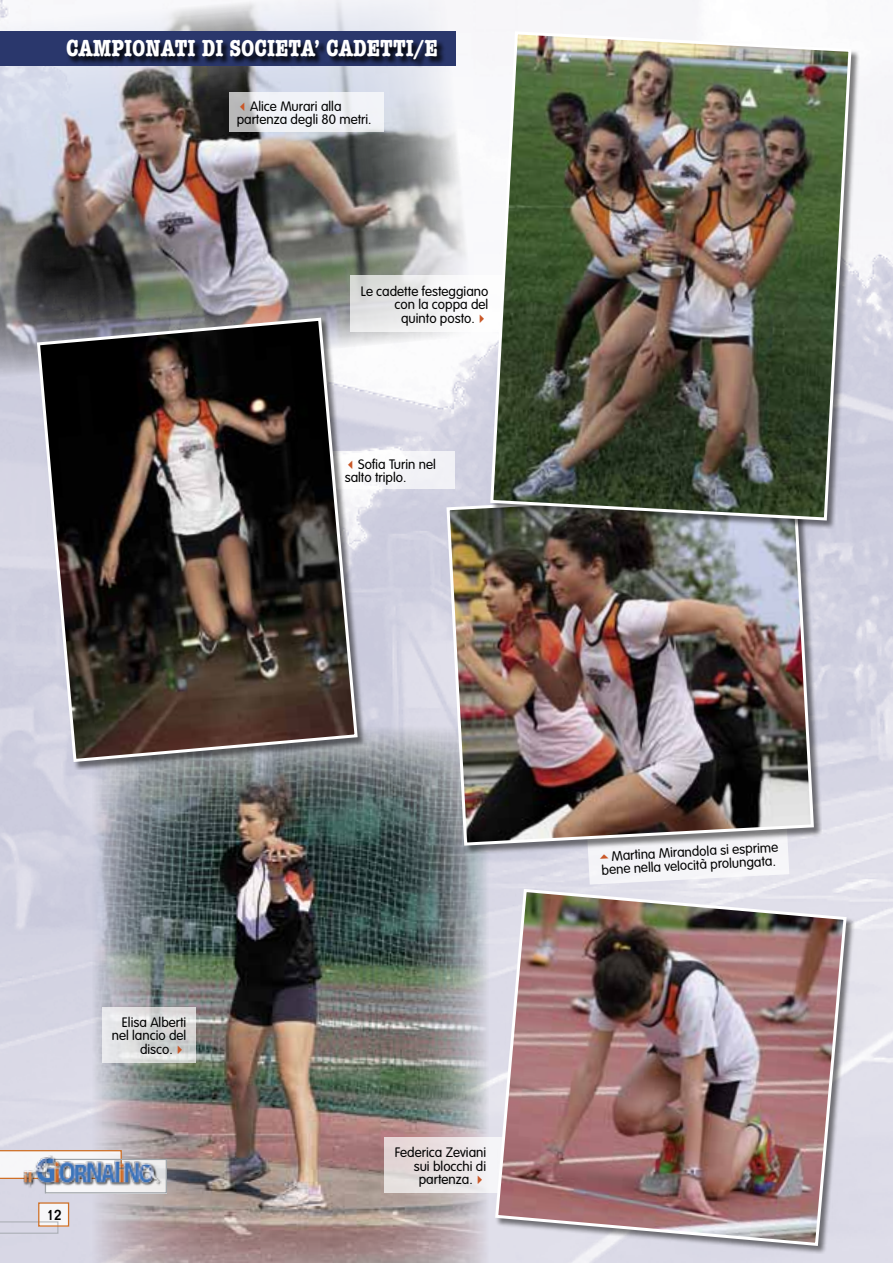
<style>
.page{position:relative;width:893px;height:1263px;background:#fff}
.page>*{position:absolute;margin:0;border:0;box-sizing:border-box;transform-origin:0 0}
.t1{font:700 condensed 24px "American Typewriter";color:#fff}
.t2{font:500 15px "Folio";color:#000;scale:.9 1}
.t3{font:300 13.5px/13.5px "VAG Rounded";color:#000;text-align:right}
.s1{color:#c95727}
</style>
<div class="page">
<div style="left:327px;top:451px;width:128px;height:38px;background:#f3f2f7"></div>
<img style="left:92px;top:726px;width:396px;height:537px">
<svg style="left:384px;top:1138px;width:109px;height:55px;background:#e8e1e2"></svg>
<img style="left:0;top:0;width:476px;height:383px">
<svg style="left:350px;top:276px;width:126px;height:56px"></svg>
<div style="left:0;top:31px;width:455px;height:34px;background:#2a376c"></div>
<svg style="left:66px;top:41px;width:379px;height:27px"></svg>
<svg style="left:229px;top:92px;width:154px;height:40px;fill:#f1f3f7"></svg>
<div style="left:495px;top:888px;width:360px;height:366px;background:#000;opacity:.5"></div>
<img style="left:493px;top:887px;width:355px;height:360px">
<div style="left:446px;top:489px;width:376px;height:365px;background:#000;opacity:.5"></div>
<img style="left:445px;top:487px;width:370px;height:360px">
<div style="left:490px;top:31px;width:370px;height:498px;background:#000;opacity:.5"></div>
<img style="left:489px;top:30px;width:364px;height:492px">
<svg style="left:102px;top:1007px;width:94px;height:55px;background:#dcdddd"></svg>
<div style="left:36px;top:317px;width:330px;height:453px;background:#000;opacity:.5"></div>
<svg style="left:35px;top:316px;width:324px;height:448px;background:#524b49"></svg>
<div style="left:39px;top:1203px;width:30px;height:23px;background:#f7f7f9"></div>
<svg style="left:0;top:1221px;width:59px;height:13px"></svg>
<div style="left:38px;top:1202px;width:31px;height:25px;border:1px solid #cf7027"></div>
<svg style="left:0;top:1150px;width:21px;height:29px"></svg>
<img style="left:21px;top:1150px;width:144px;height:44px">
<svg style="left:587px;top:818px;width:202px;height:67px"></svg>
<h1 class="t1" style="left:66px;top:34px;width:373px">CAMPIONATI DI SOCIETA’ CADETTI/E</h1>
<p class="t3" style="left:237px;top:99px;width:136px;text-align:left"><span class="s1">✓</span>Alice Murari alla partenza degli 80 metri.</p>
<p class="t3" style="left:361px;top:284px;width:129px">Le cadette festeggiano con la coppa del quinto posto.<span class="s1">✔</span></p>
<p class="t3" style="left:345px;top:457px;width:93px;text-align:left"><span class="s1">✓</span>Sofia Turin nel salto triplo.</p>
<p class="t3" style="left:112px;top:1015px;width:76px">Elisa Alberti nel lancio del disco.<span class="s1">✔</span></p>
<p class="t2" style="left:47px;top:1205px;width:18px">12</p>
<p class="t3" style="left:395px;top:1146px;width:93px">Federica Zeviani sui blocchi di partenza.<span class="s1">✔</span></p>
<p class="t3" style="left:601px;top:849px;width:179px;rotate:-3deg">Martina Mirandola si esprime bene nella velocità prolungata.</p>
</div>
